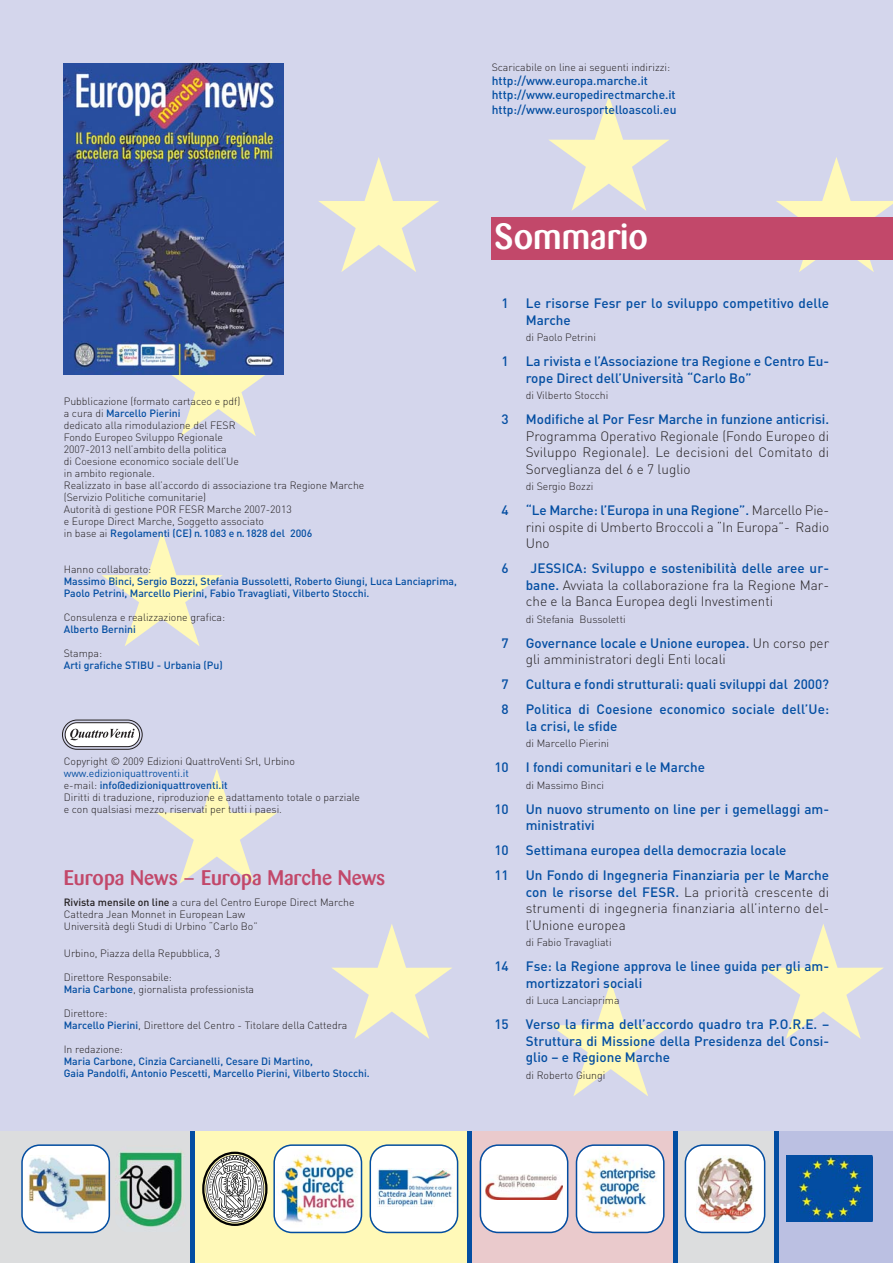
<style>
.page{position:relative;width:893px;height:1263px;background:#d4d6ec}
.page>*{position:absolute;margin:0;border:0;box-sizing:border-box;transform-origin:0 0}
.t1{font:500 36px "Barmeno BQ";color:#fff}
.t2{font:500 21px "Barmeno BQ";color:#c2486a}
.t3{font:500 13.5px/16.5px "DIN";color:#034ea2}
.t4{font:300 13.5px/16.5px "DIN";color:#231f20;text-align:justify}
.t5{font:500 12px/14.4px "DIN";color:#034ea2}
.t6{font:300 10.5px/12px "DIN";color:#231f20}
.t7{font:500 10.5px/12px "DIN";color:#034ea2}
.s1{font-weight:500;color:#034ea2}
.s2{font-weight:400;color:#034ea2}
.s3{font-weight:500}
</style>
<div class="page">
<svg style="left:549px;top:96px;width:120px;height:115px"></svg>
<svg style="left:550px;top:981px;width:121px;height:115px"></svg>
<svg style="left:763px;top:924px;width:121px;height:115px"></svg>
<svg style="left:776px;top:157px;width:117px;height:115px"></svg>
<svg style="left:332px;top:924px;width:120px;height:115px"></svg>
<svg style="left:156px;top:769px;width:121px;height:115px"></svg>
<svg style="left:102px;top:531px;width:121px;height:115px"></svg>
<svg style="left:158px;top:374px;width:121px;height:62px"></svg>
<svg style="left:318px;top:157px;width:121px;height:115px"></svg>
<div style="left:492px;top:217px;width:401px;height:42px;background:#c2486a"></div>
<img style="left:64px;top:64px;width:219px;height:310px">
<div style="left:0;top:1131px;width:893px;height:132px;background:#dcddde"></div>
<div style="left:777px;top:1131px;width:116px;height:132px;background:#bbc0e2"></div>
<div style="left:469px;top:1131px;width:206px;height:132px;background:#eacacc"></div>
<div style="left:192px;top:1131px;width:277px;height:132px;background:#fff9b8"></div>
<img style="left:21px;top:1144px;width:89px;height:89px">
<img style="left:202px;top:1144px;width:160px;height:89px">
<svg style="left:370px;top:1144px;width:88px;height:89px;background:#d2e0e9"></svg>
<img style="left:685px;top:1144px;width:80px;height:89px">
<img style="left:786px;top:1156px;width:87px;height:66px">
<img style="left:119px;top:1151px;width:64px;height:76px">
<svg style="left:480px;top:1144px;width:88px;height:89px;background:#eae7eb"></svg>
<img style="left:576px;top:1144px;width:89px;height:89px">
<hr style="left:190px;top:1131px;width:4px;height:132px;background:#034ea2">
<hr style="left:467px;top:1131px;width:4px;height:132px;background:#034ea2">
<div style="left:673px;top:1131px;width:5px;height:132px;background:#034ea2"></div>
<hr style="left:774px;top:1131px;width:4px;height:132px;background:#034ea2">
<hr style="left:892px;top:1131px;width:1px;height:132px;background:#dcddde">
<div style="left:62px;top:719px;width:81px;height:31px;border:1px solid #231f20;border-radius:15px"></div>
<div style="left:65px;top:723px;width:75px;height:24px;background:#fff;border-radius:12px"></div>
<div style="left:65px;top:722px;width:75px;height:25px;border:1px solid #231f20;border-radius:12px"></div>
<svg style="left:70px;top:729px;width:65px;height:11px"></svg>
<p class="t6" style="left:492px;top:63px;width:180px">Scaricabile on line ai seguenti indirizzi:</p>
<p class="t5" style="left:492px;top:75px;width:186px">http://www.europa.marche.it http://www.europedirectmarche.it http://www.eurosportelloascoli.eu</p>
<p class="t6" style="left:64px;top:397px;width:302px">Pubblicazione (formato cartaceo e pdf)<br>a cura di <span class="s1">Marcello Pierini<br></span>dedicato alla rimodulazione del FESR<br>Fondo Europeo Sviluppo Regionale<br>2007-2013 nell’ambito della politica<br>di Coesione economico sociale dell’Ue<br>in ambito regionale.<br>Realizzato in base all’accordo di associazione tra Regione Marche (Servizio Politiche comunitarie)<br>Autorità di gestione POR FESR Marche 2007-2013<br>e Europe Direct Marche, Soggetto associato<br>in base ai <span class="s1">Regolamenti (CE) n. 1083 e n. 1828 del 2006</span></p>
<p class="t6" style="left:64px;top:565px;width:89px">Hanno collaborato:</p>
<p class="t7" style="left:64px;top:577px;width:395px">Massimo Binci, Sergio Bozzi, Stefania Bussoletti, Roberto Giungi, Luca Lanciaprima,<br>Paolo Petrini, Marcello Pierini, Fabio Travagliati, Vilberto Stocchi.</p>
<p class="t6" style="left:64px;top:613px;width:163px">Consulenza e realizzazione grafica:</p>
<p class="t7" style="left:64px;top:625px;width:74px">Alberto Bernini</p>
<p class="t6" style="left:64px;top:649px;width:40px">Stampa:</p>
<p class="t7" style="left:64px;top:661px;width:160px">Arti grafiche STIBU - Urbania (Pu)</p>
<p class="t6" style="left:64px;top:757px;width:233px">Copyright © 2009 Edizioni QuattroVenti Srl, Urbino</p>
<p class="t6" style="left:64px;top:769px;width:298px"><span class="s2">www.edizioniquattroventi.it<br></span>e-mail: <span class="s1">info@edizioniquattroventi.it<br></span>Diritti di traduzione, riproduzione e adattamento totale o parziale e con qualsiasi mezzo, riservati per tutti i paesi.</p>
<h2 class="t2" style="left:64px;top:869px;width:323px">Europa News – Europa Marche News</h2>
<p class="t6" style="left:64px;top:898px;width:292px"><span class="s3">Rivista mensile on line</span> a cura del Centro Europe Direct Marche<br>Cattedra Jean Monnet in European Law<br>Università degli Studi di Urbino “Carlo Bo”</p>
<p class="t6" style="left:64px;top:948px;width:158px">Urbino, Piazza della Repubblica, 3</p>
<p class="t6" style="left:64px;top:973px;width:192px">Direttore Responsabile:<br><span class="s1">Maria Carbone</span>, giornalista professionista</p>
<p class="t6" style="left:64px;top:1009px;width:285px">Direttore:<br><span class="s1">Marcello Pierini</span>, Direttore del Centro - Titolare della Cattedra</p>
<p class="t6" style="left:64px;top:1045px;width:61px">In redazione:</p>
<p class="t7" style="left:64px;top:1057px;width:307px">Maria Carbone, Cinzia Carcianelli, Cesare Di Martino,<br>Gaia Pandolfi, Antonio Pescetti, Marcello Pierini, Vilberto Stocchi.</p>
<h1 class="t1" style="left:494px;top:221px;width:155px">Sommario</h1>
<p class="t3" style="left:502px;top:297px;width:9px">1</p>
<p class="t3" style="left:526px;top:297px;width:305px">Le risorse Fesr per lo sviluppo competitivo delle<br>Marche</p>
<p class="t6" style="left:526px;top:333px;width:72px">di Paolo Petrini</p>
<p class="t3" style="left:502px;top:355px;width:9px">1</p>
<p class="t3" style="left:526px;top:355px;width:305px">La rivista e l’Associazione tra Regione e Centro Eu&shy;rope Direct dell’Università “Carlo Bo”</p>
<p class="t6" style="left:526px;top:391px;width:84px">di Vilberto Stocchi</p>
<p class="t3" style="left:502px;top:413px;width:9px">3</p>
<p class="t3" style="left:526px;top:413px;width:305px">Modifiche al Por Fesr Marche in funzione anticrisi.</p>
<p class="t4" style="left:526px;top:429px;width:305px">Programma Operativo Regionale (Fondo Europeo di Sviluppo Regionale). Le decisioni del Comitato di Sorveglianza del 6 e 7 luglio</p>
<p class="t6" style="left:526px;top:482px;width:69px">di Sergio Bozzi</p>
<p class="t3" style="left:502px;top:504px;width:9px">4</p>
<p class="t4" style="left:526px;top:504px;width:305px"><span class="s1">“Le Marche: l’Europa in una Regione”.</span> Marcello Pie&shy;rini ospite di Umberto Broccoli a “In Europa”- Radio Uno</p>
<p class="t3" style="left:502px;top:562px;width:9px">6</p>
<p class="t4" style="left:526px;top:562px;width:305px;text-indent:5px"><span class="s1">JESSICA: Sviluppo e sostenibilità delle aree ur&shy;bane.</span> Avviata la collaborazione fra la Regione Mar&shy;che e la Banca Europea degli Investimenti</p>
<p class="t6" style="left:526px;top:614px;width:101px">di Stefania Bussoletti</p>
<p class="t3" style="left:502px;top:636px;width:9px">7</p>
<p class="t4" style="left:526px;top:636px;width:305px"><span class="s1">Governance locale e Unione europea.</span> Un corso per gli amministratori degli Enti locali</p>
<p class="t3" style="left:502px;top:678px;width:9px">7</p>
<p class="t3" style="left:526px;top:678px;width:305px">Cultura e fondi strutturali: quali sviluppi dal 2000?</p>
<p class="t3" style="left:502px;top:703px;width:9px">8</p>
<p class="t3" style="left:526px;top:703px;width:305px">Politica di Coesione economico sociale dell’Ue: la crisi, le sfide</p>
<p class="t6" style="left:526px;top:739px;width:85px">di Marcello Pierini</p>
<p class="t3" style="left:494px;top:761px;width:16px">10</p>
<p class="t3" style="left:526px;top:761px;width:181px">I fondi comunitari e le Marche</p>
<p class="t6" style="left:526px;top:780px;width:80px">di Massimo Binci</p>
<p class="t3" style="left:494px;top:802px;width:16px">10</p>
<p class="t3" style="left:526px;top:802px;width:305px">Un nuovo strumento on line per i gemellaggi am&shy;ministrativi</p>
<p class="t3" style="left:494px;top:844px;width:16px">10</p>
<p class="t3" style="left:526px;top:844px;width:262px">Settimana europea della democrazia locale</p>
<p class="t3" style="left:494px;top:869px;width:16px">11</p>
<p class="t4" style="left:526px;top:869px;width:305px"><span class="s1">Un Fondo di Ingegneria Finanziaria per le Marche con le risorse del FESR.</span> La priorità crescente di strumenti di ingegneria finanziaria all’interno del&shy;l’Unio ne europea</p>
<p class="t6" style="left:526px;top:938px;width:87px">di Fabio Travagliati</p>
<p class="t3" style="left:494px;top:960px;width:16px">14</p>
<p class="t3" style="left:526px;top:960px;width:305px">Fse: la Regione approva le linee guida per gli am&shy;mortizzatori sociali</p>
<p class="t6" style="left:526px;top:996px;width:95px">di Luca Lanciaprima</p>
<p class="t3" style="left:494px;top:1018px;width:16px">15</p>
<p class="t3" style="left:526px;top:1018px;width:305px;text-align:justify">Verso la firma dell’accordo quadro tra P.O.R.E. – Struttura di Missione della Presidenza del Consi&shy;glio – e Regione Marche</p>
<p class="t6" style="left:526px;top:1070px;width:81px">di Roberto Giungi</p>
</div>
